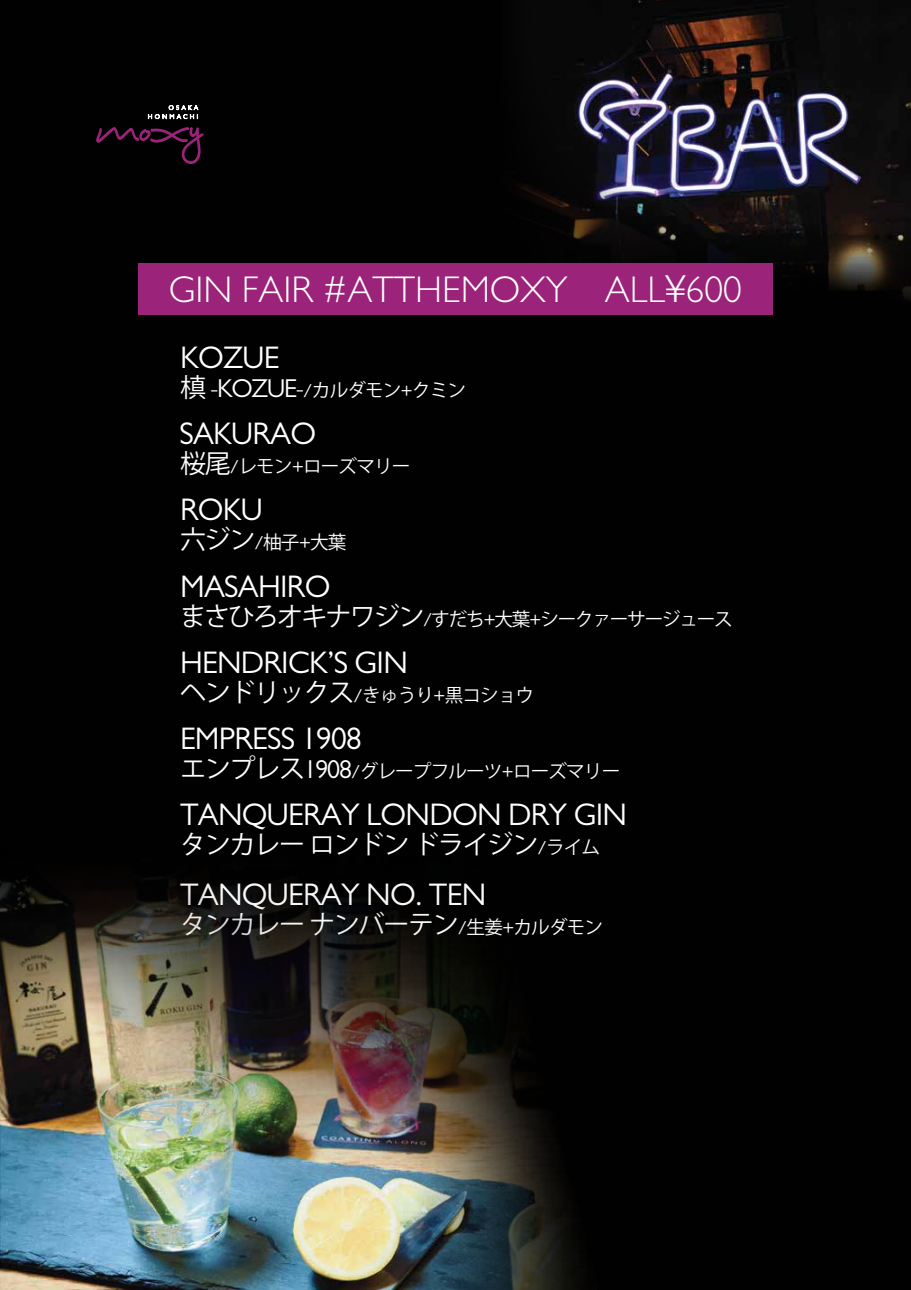
<style>
.page{position:relative;width:911px;height:1290px;background:#010101}
.page>*{position:absolute;margin:0;border:0;box-sizing:border-box;transform-origin:0 0}
.t1{font:300 37.38px "Gill Sans";color:#fff}
.t2{font:31.38px "Gill Sans";letter-spacing:-.025em;color:#fff}
.t3{font:26px "Koz Go Pro";letter-spacing:-.05em;color:#fff}
.t4{font:18.62px "Koz Go Pro";letter-spacing:-.05em;color:#fff}
.s1{font-size:26px}
.s2{font-family:"Gill Sans";font-size:26px}
.s3{font-family:"Gill Sans"}
.s4{font-family:"Gill Sans";font-size:18.62px}
.s5{font-size:18.62px}
</style>
<div class="page">
<img style="left:517px;top:0;width:394px;height:309px">
<svg style="left:96px;top:127px;width:107px;height:37px"></svg>
<svg style="left:148px;top:105px;width:51px;height:15px"></svg>
<div style="left:138px;top:263px;width:634px;height:51px;background:#9c237a"></div>
<img style="left:0;top:878px;width:576px;height:412px">
<h1 class="t1" style="left:169px;top:267px;width:574px">GIN FAIR #ATTHEMOXY ALL¥600</h1>
<h2 class="t2" style="left:180px;top:339px;width:101px">KOZUE</h2>
<p class="t4" style="left:180px;top:378px;width:288px"><span class="s1">槙</span> <span class="s2">-KOZUE-</span><span class="s3">/</span>カルダモン<span class="s3">+</span>クミン</p>
<h2 class="t2" style="left:179px;top:416px;width:138px">SAKURAO</h2>
<p class="t4" style="left:180px;top:454px;width:232px"><span class="s1">桜尾</span><span class="s3">/</span>レモン<span class="s3">+</span>ローズマリー</p>
<h2 class="t2" style="left:180px;top:492px;width:84px">ROKU</h2>
<p class="t4" style="left:180px;top:530px;width:168px"><span class="s1">六ジン</span><span class="s3">/</span>柚子<span class="s3">+</span>大葉</p>
<h2 class="t2" style="left:180px;top:568px;width:152px">MASAHIRO</h2>
<p class="t4" style="left:180px;top:607px;width:554px"><span class="s1">まさひろオキナワジン</span><span class="s3">/</span>すだち<span class="s3">+</span>大葉<span class="s3">+</span>シークァーサージュース</p>
<h2 class="t2" style="left:180px;top:644px;width:229px">HENDRICK’S GIN</h2>
<p class="t4" style="left:180px;top:683px;width:356px"><span class="s1">ヘンドリックス</span><span class="s3">/</span>きゅうり<span class="s3">+</span>黒コショウ</p>
<h2 class="t2" style="left:180px;top:720px;width:183px">EMPRESS 1908</h2>
<p class="t4" style="left:180px;top:759px;width:442px"><span class="s1">エンプレス</span><span class="s2">1908</span><span class="s3">/</span>グレープフルーツ<span class="s3">+</span>ローズマリー</p>
<h2 class="t2" style="left:180px;top:796px;width:448px">TANQUERAY LONDON DRY GIN</h2>
<h3 class="t3" style="left:180px;top:827px;width:422px">タンカレーロンドンドライジン<span class="s4">/</span><span class="s5">ライム</span></h3>
<h2 class="t2" style="left:180px;top:876px;width:308px">TANQUERAY NO. TEN</h2>
<h3 class="t3" style="left:180px;top:908px;width:424px">タンカレーナンバーテン<span class="s4">/</span><span class="s5">生姜</span><span class="s4">+</span><span class="s5">カルダモン</span></h3>
</div>
